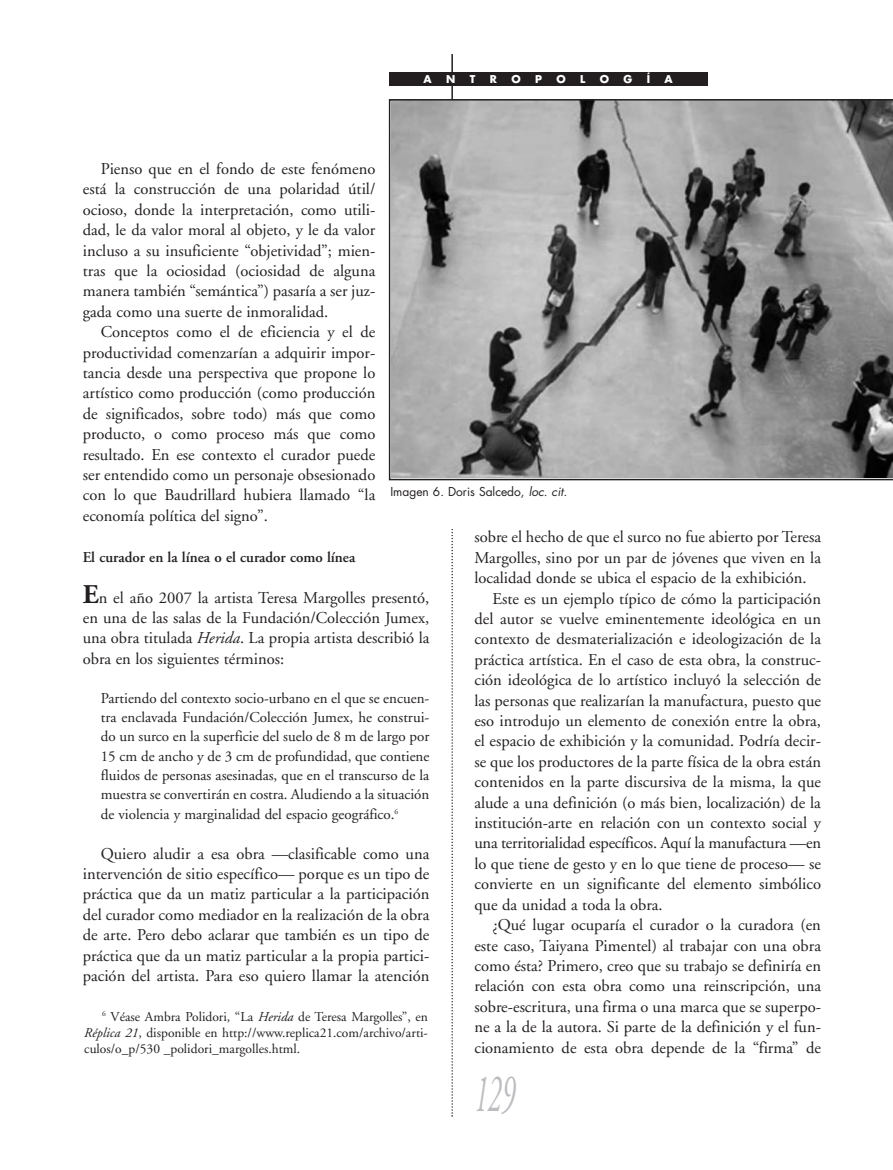
<style>
.page{position:relative;width:893px;height:1170px;background:#fff}
.page>*{position:absolute;margin:0;border:0;box-sizing:border-box;transform-origin:0 0}
.t1{font:italic 54px "Adobe Garamond";color:#bcbdc0;scale:.5 1}
.t2{font:16.5px/20.4px "Adobe Garamond";color:#231f20;text-align:justify}
.t3{font:15px/19.4px "Adobe Garamond";color:#231f20;text-align:justify}
.t4{font:600 15px "Adobe Garamond";color:#231f20}
.t5{font:13.5px/15.9px "Adobe Garamond";color:#231f20;text-align:justify}
.t6{font:12px "Futura";color:#231f20}
.t7{font:700 10.5px "Futura";color:#fff}
.s1{font-weight:700;font-size:27px}
.s2{font-style:italic}
</style>
<div class="page">
<hr style="left:451px;top:54px;width:2px;height:306px;background:#231f20">
<svg style="left:451px;top:529px;width:2px;height:587px"></svg>
<div style="left:389px;top:72px;width:318px;height:14px;background:#231f20"></div>
<svg style="left:443px;top:480px;width:21px;height:1px"></svg>
<svg style="left:389px;top:99px;width:504px;height:381px;background:#8b8b8b"></svg>
<p class="t7" style="left:424px;top:74px;width:10px">A</p>
<p class="t7" style="left:446px;top:74px;width:11px">N</p>
<p class="t7" style="left:470px;top:74px;width:7px">T</p>
<p class="t7" style="left:490px;top:74px;width:9px">R</p>
<p class="t7" style="left:511px;top:74px;width:11px">O</p>
<p class="t7" style="left:535px;top:74px;width:8px">P</p>
<p class="t7" style="left:556px;top:74px;width:11px">O</p>
<p class="t7" style="left:580px;top:74px;width:7px">L</p>
<p class="t7" style="left:600px;top:74px;width:11px">O</p>
<p class="t7" style="left:623px;top:74px;width:10px">G</p>
<p class="t7" style="left:647px;top:74px;width:5px">Í</p>
<p class="t7" style="left:664px;top:74px;width:10px">A</p>
<p class="t2" style="left:83px;top:160px;width:294px;text-indent:18px">Pienso que en el fondo de este fenómeno está la construcción de una polaridad útil/ ocioso, donde la interpretación, como utili&shy;dad, le da valor moral al objeto, y le da valor incluso a su insuficiente “objetividad”; mien&shy;tras que la ociosidad (ociosidad de alguna manera también “semántica”) pasaría a ser juz&shy;gada como una suerte de inmoralidad.</p>
<p class="t2" style="left:83px;top:323px;width:294px;text-indent:18px">Conceptos como el de eficiencia y el de productividad comenzarían a adquirir impor&shy;tancia desde una perspectiva que propone lo artístico como producción (como producción de significados, sobre todo) más que como producto, o como proceso más que como resultado. En ese contexto el curador puede ser entendido como un personaje obsesionado con lo que Baudrillard hubiera llamado “la economía política del signo”.</p>
<p class="t4" style="left:83px;top:551px;width:274px">El curador en la línea o el curador como línea</p>
<p class="t2" style="left:83px;top:588px;width:348px"><span class="s1">E</span>n el año 2007 la artista Teresa Margolles presentó, en una de las salas de la Fundación/Colección Jumex, una obra titulada <span class="s2">Herida</span>. La propia artista describió la obra en los siguientes términos:</p>
<p class="t3" style="left:101px;top:689px;width:330px">Partiendo del contexto socio-urbano en el que se encuen&shy;tra enclavada Fundación/Colección Jumex, he construi&shy;do un surco en la superficie del suelo de 8 m de largo por 15 cm de ancho y de 3 cm de profundidad, que contiene fluidos de personas asesinadas, que en el transcurso de la muestra se convertirán en costra. Aludiendo a la situación de violencia y marginalidad del espacio geográfico.<sup>6</sup></p>
<p class="t2" style="left:83px;top:844px;width:348px;text-indent:18px">Quiero aludir a esa obra —clasificable como una intervención de sitio específico— porque es un tipo de práctica que da un matiz particular a la participación del curador como mediador en la realización de la obra de arte. Pero debo aclarar que también es un tipo de práctica que da un matiz particular a la propia partici&shy;pación del artista. Para eso quiero llamar la atención</p>
<p class="t6" style="left:390px;top:486px;width:178px">Imagen 6. Doris Salcedo, <span class="s2">loc. cit.</span></p>
<p class="t2" style="left:474px;top:528px;width:348px">sobre el hecho de que el surco no fue abierto por Teresa</p>
<p class="t2" style="left:474px;top:548px;width:348px">Margolles, sino por un par de jóvenes que viven en la</p>
<p class="t2" style="left:474px;top:569px;width:334px">localidad donde se ubica el espacio de la exhibición.</p>
<p class="t2" style="left:492px;top:589px;width:330px">Este es un ejemplo típico de cómo la participación</p>
<p class="t2" style="left:474px;top:610px;width:348px">del autor se vuelve eminentemente ideológica en un</p>
<p class="t2" style="left:474px;top:630px;width:348px">contexto de desmaterialización e ideologización de la</p>
<p class="t2" style="left:474px;top:650px;width:348px">práctica artística. En el caso de esta obra, la construc-</p>
<p class="t2" style="left:474px;top:671px;width:348px">ción ideológica de lo artístico incluyó la selección de</p>
<p class="t2" style="left:474px;top:691px;width:348px">las personas que realizarían la manufactura, puesto que</p>
<p class="t2" style="left:474px;top:712px;width:348px">eso introdujo un elemento de conexión entre la obra,</p>
<p class="t2" style="left:474px;top:732px;width:348px">el espacio de exhibición y la comunidad. Podría decir-</p>
<p class="t2" style="left:474px;top:752px;width:348px">se que los productores de la parte física de la obra están</p>
<p class="t2" style="left:474px;top:773px;width:348px">contenidos en la parte discursiva de la misma, la que</p>
<p class="t2" style="left:474px;top:793px;width:348px">alude a una definición (o más bien, localización) de la</p>
<p class="t2" style="left:474px;top:814px;width:348px">institución-arte en relación con un contexto social y</p>
<p class="t2" style="left:474px;top:834px;width:348px">una territorialidad específicos. Aquí la manufactura —en</p>
<p class="t2" style="left:474px;top:854px;width:348px">lo que tiene de gesto y en lo que tiene de proceso— se</p>
<p class="t2" style="left:474px;top:875px;width:348px">convierte en un significante del elemento simbólico</p>
<p class="t2" style="left:474px;top:895px;width:190px">que da unidad a toda la obra.</p>
<p class="t2" style="left:492px;top:916px;width:330px">¿Qué lugar ocuparía el curador o la curadora (en</p>
<p class="t2" style="left:474px;top:936px;width:348px">este caso, Taiyana Pimentel) al trabajar con una obra</p>
<p class="t2" style="left:474px;top:956px;width:348px">como ésta? Primero, creo que su trabajo se definiría en</p>
<p class="t2" style="left:474px;top:977px;width:348px">relación con esta obra como una reinscripción, una</p>
<p class="t2" style="left:474px;top:997px;width:348px">sobre-escritura, una firma o una marca que se superpo-</p>
<p class="t2" style="left:474px;top:1018px;width:348px">ne a la de la autora. Si parte de la definición y el fun-</p>
<p class="t2" style="left:474px;top:1038px;width:348px">cionamiento de esta obra depende de la “firma” de</p>
<h1 class="t1" style="left:474px;top:1071px;width:82px">129</h1>
<p class="t5" style="left:84px;top:1009px;width:345px;text-indent:18px"><sup>6</sup> Véase Ambra Polidori, “La <span class="s2">Herida</span> de Teresa Margolles”, en <span class="s2">Réplica 21</span>, disponible en http://www.replica21.com/archivo/arti&shy;culos/o_p/530 _polidori_margolles.html.</p>
</div>
